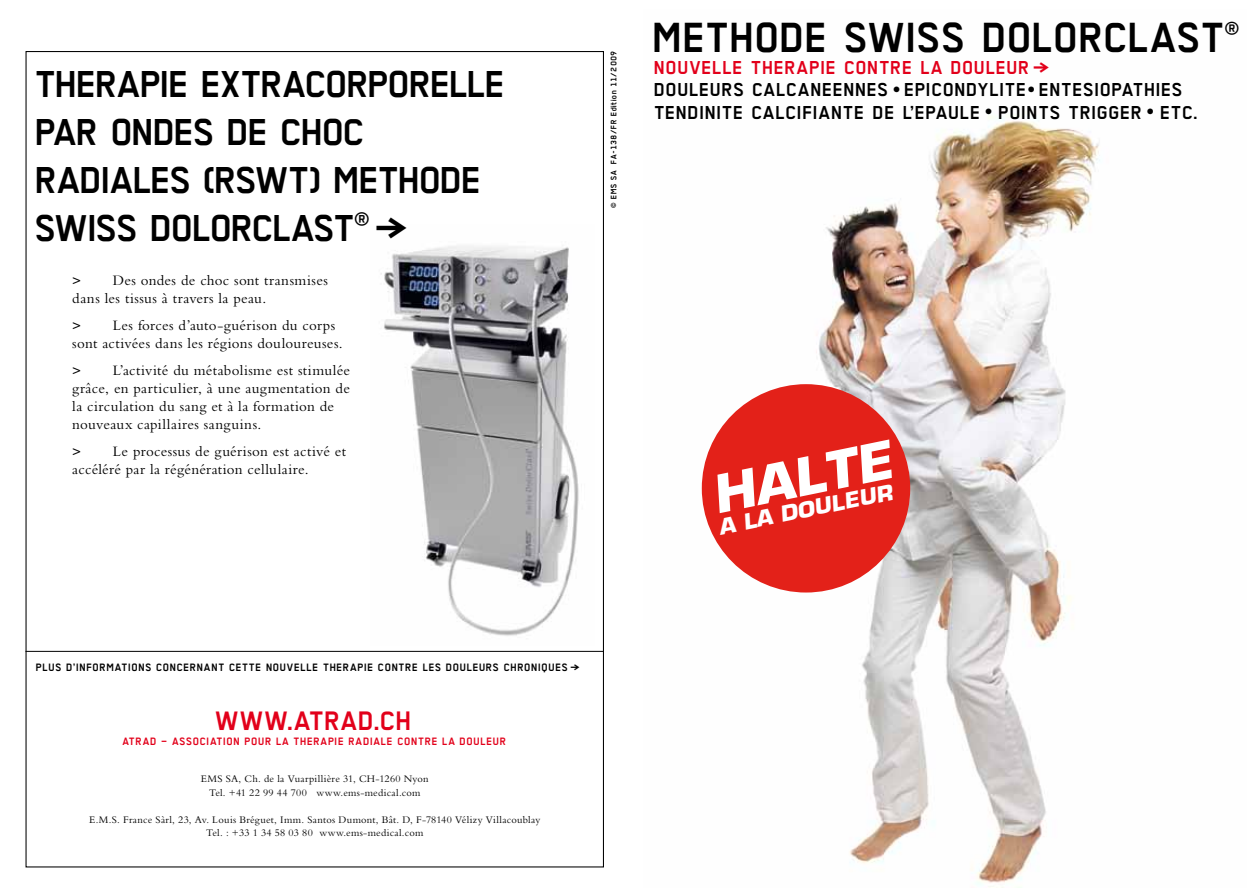
<style>
.page{position:relative;width:1259px;height:893px;background:#fff}
.page>*{position:absolute;margin:0;border:0;box-sizing:border-box;transform-origin:0 0}
.t1{font:italic 700 50.85px "Eurostile";color:#fff;scale:1.06 1}
.t2{font:700 47.25px "TRANS";letter-spacing:-.025em;color:#000}
.t3{font:700 42px/48px "TRANS";letter-spacing:-.05em;color:#000}
.t4{font:700 30px "TRANS";color:#e2001a}
.t5{font:700 24.45px "TRANS";color:#000}
.t6{font:italic 700 21.15px "Eurostile";color:#fff;scale:1.06 1}
.t7{font:700 21px/22.5px "TRANS";letter-spacing:.005em;color:#000}
.t8{font:15px/18px "Bembo";letter-spacing:.02em;color:#000}
.t9{font:700 12px "TRANS";letter-spacing:.025em;color:#000}
.t10{font:700 12px "TRANS";letter-spacing:.025em;color:#e2001a}
.t11{font:10.5px/13.5px "Bembo";letter-spacing:.025em;color:#000;text-align:center}
.t12{font:700 9px "TRANS";letter-spacing:.025em;color:#000}
.s1{font-size:42px}
.s2{font-weight:800;font-size:13.5px}
.s3{color:#e2001a}
.s4{font-family:"Eurostile";font-size:15px}
</style>
<div class="page">
<img style="left:701px;top:116px;width:399px;height:771px">
<img style="left:381px;top:246px;width:198px;height:390px">
<hr style="left:26px;top:651px;width:578px;height:1px;background:#000">
<div style="left:702px;top:384px;width:208px;height:208px;background:#e32119;border-radius:50%"></div>
<h3 class="t3" style="left:36px;top:59px;width:473px">THERAPIE EXTRACORPORELLE<br>PAR ONDES DE CHOC<br>RADIALES (RSWT</h3>
<h3 class="t3" style="left:310px;top:155px;width:175px">) METHODE</h3>
<h3 class="t3" style="left:36px;top:203px;width:135px">SWISS DOLORCLAST</h3>
<h3 class="t5" style="left:354px;top:206px;width:56px">®<span class="s1">}</span></h3>
<p class="t8" style="left:72px;top:271px;width:257px"><span class="s2">&gt;</span> Des ondes de choc sont transmises dans les tissus à travers la peau.</p>
<p class="t8" style="left:72px;top:316px;width:272px"><span class="s2">&gt;</span> Les forces d’auto-guérison du corps sont activées dans les régions douloureuses.</p>
<p class="t8" style="left:72px;top:361px;width:279px"><span class="s2">&gt;</span> L’activité du métabolisme est stimulée grâce, en particulier, à une augmentation de la circulation du sang et à la formation de nouveaux capillaires sanguins.</p>
<p class="t8" style="left:72px;top:442px;width:275px"><span class="s2">&gt;</span> Le processus de guérison est activé et accéléré par la régénération cellulaire.</p>
<p class="t12" style="left:609px;top:208px;width:158px;rotate:-90deg">© EMS SA FA-138/FR EDITION 11/2009</p>
<h2 class="t2" style="left:653px;top:13px;width:589px">METHODE SWISS DOLORCLAST<sup>®</sup></h2>
<h3 class="t7" style="left:654px;top:56px;width:546px"><span class="s3">NOUVELLE THERAPIE CONTRE LA DOULEUR}<br></span>DOULEURS CALCANEENNES <span class="s4">•</span> EPICONDYLITE<span class="s4">•</span> ENTESIOPATHIES<br>TENDINITE CALCIFIANTE DE L’EPAULE <span class="s4">•</span> POINTS TRIGGER <span class="s4">•</span> ETC.</h3>
<h1 class="t1" style="left:706px;top:465px;width:174px;rotate:-12deg">HALTE</h1>
<h3 class="t6" style="left:716px;top:515px;width:168px;rotate:-12deg">A LA DOULEUR</h3>
<p class="t9" style="left:36px;top:661px;width:545px">PLUS D’INFORMATIONS CONCERNANT CETTE NOUVELLE THERAPIE CONTRE LES DOULEURS CHRONIQUES }</p>
<h3 class="t4" style="left:216px;top:705px;width:25px">WWW</h3>
<h3 class="t4" style="left:288px;top:705px;width:24px">.ATRAD</h3>
<h3 class="t4" style="left:375px;top:705px;width:40px">.CH</h3>
<p class="t10" style="left:123px;top:735px;width:8px">ATRAD</p>
<p class="t10" style="left:162px;top:735px;width:346px">– ASSOCIATION POUR LA THERAPIE RADIALE CONTRE LA DOULEUR</p>
<p class="t11" style="left:201px;top:772px;width:229px">EMS SA, Ch. de la Vuarpillière 31, CH-1260 Nyon<br>Tel. +41 22 99 44 700 www.ems-medical.com</p>
<p class="t11" style="left:89px;top:812px;width:453px">E.M.S. France Sàrl, 23, Av. Louis Bréguet, Imm. Santos Dumont, Bât. D, F-78140 Vélizy Villacoublay<br>Tel. : +33 1 34 58 03 80 www.ems-medical.com</p>
</div>
